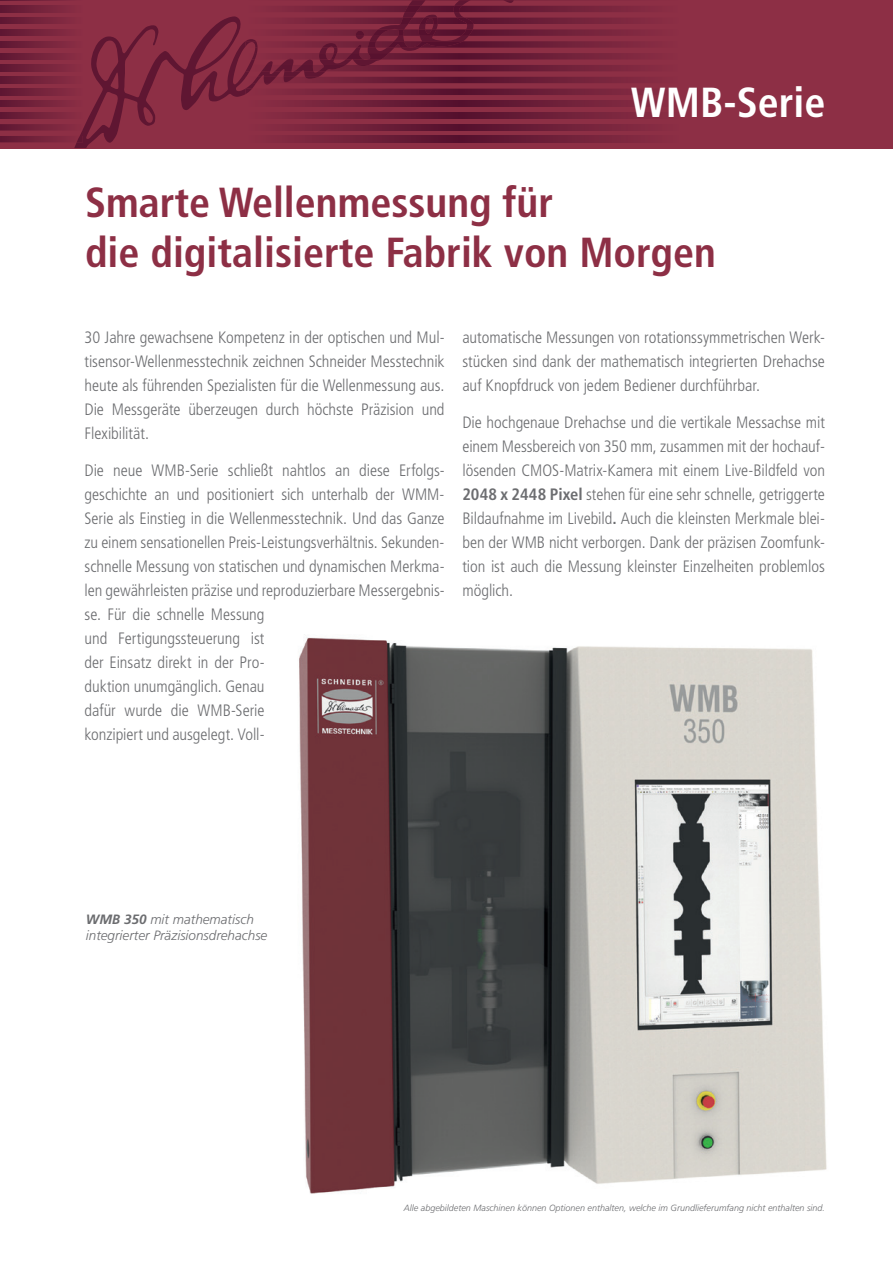
<style>
.page{position:relative;width:893px;height:1263px;background:#fff}
.page>*{position:absolute;margin:0;border:0;box-sizing:border-box;transform-origin:0 0}
.t1{font:700 condensed 42px/50.4px "Frutiger";color:#8d2f45}
.t2{font:700 condensed 42px "Frutiger";color:#fff}
.t3{font:300 condensed 16.5px/24px "Frutiger";letter-spacing:-.005em;color:#6c6d70;text-align:justify}
.t4{font:italic 300 13.5px/16.5px "Frutiger";color:#6c6d70}
.t5{font:italic 300 9px "Frutiger";color:#6c6d70}
.s1{font-weight:700}
</style>
<div class="page">
<div style="left:0;top:0;width:893px;height:148px;background:#8d2f45"></div>
<svg style="left:0;top:112px;width:66px;height:7px"></svg>
<svg style="left:0;top:100px;width:66px;height:7px"></svg>
<svg style="left:0;top:89px;width:66px;height:6px"></svg>
<svg style="left:0;top:77px;width:66px;height:6px"></svg>
<svg style="left:0;top:65px;width:66px;height:6px"></svg>
<svg style="left:0;top:53px;width:66px;height:7px"></svg>
<svg style="left:0;top:41px;width:66px;height:7px"></svg>
<svg style="left:0;top:29px;width:66px;height:7px"></svg>
<svg style="left:0;top:18px;width:66px;height:6px"></svg>
<svg style="left:0;top:6px;width:66px;height:6px"></svg>
<svg style="left:0;top:0;width:66px;height:1px"></svg>
<svg style="left:514px;top:136px;width:127px;height:6px"></svg>
<svg style="left:514px;top:124px;width:127px;height:7px"></svg>
<svg style="left:514px;top:112px;width:127px;height:7px"></svg>
<svg style="left:514px;top:100px;width:127px;height:7px"></svg>
<svg style="left:74px;top:12px;width:440px;height:136px"></svg>
<svg style="left:0;top:124px;width:83px;height:18px"></svg>
<svg style="left:246px;top:89px;width:395px;height:6px"></svg>
<svg style="left:246px;top:77px;width:395px;height:6px"></svg>
<svg style="left:285px;top:0;width:356px;height:12px"></svg>
<svg style="left:246px;top:18px;width:395px;height:53px"></svg>
<img style="left:299px;top:634px;width:528px;height:560px">
<h1 class="t2" style="left:631px;top:78px;width:196px">WMB-Serie</h1>
<h1 class="t1" style="left:85px;top:177px;width:632px">Smarte Wellenmessung für<br>die digitalisierte Fabrik von Morgen</h1>
<p class="t3" style="left:85px;top:325px;width:362px">30 Jahre gewachsene Kompetenz in der optischen und Mul&shy;tisensor-Wellenmesstechnik zeichnen Schneider Messtechnik heute als führenden Spezialisten für die Wellenmessung aus.<br>Die Messgeräte überzeugen durch höchste Präzision und Flexibilität.</p>
<p class="t3" style="left:85px;top:458px;width:362px;text-align:left">Die neue WMB-Serie schließt nahtlos an diese Erfolgs&shy;geschichte an und positioniert sich unterhalb der WMM-Serie als Einstieg in die Wellenmesstechnik. Und das Ganze zu einem sensationellen Preis-Leistungsverhältnis. Sekunden&shy;schnelle Messung von statischen und dynamischen Merkma&shy;len gewährleisten präzise und reproduzierbare Messergebnis&shy;se. Für die schnelle Messung<br>und Fertigungssteuerung ist<br>der Einsatz direkt in der Pro-<br>duktion unumgänglich. Genau<br>dafür wurde die WMB-Serie<br>konzipiert und ausgelegt. Voll-</p>
<p class="t3" style="left:462px;top:325px;width:364px">automatische Messungen von rotationssymmetrischen Werk&shy;stücken sind dank der mathematisch integrierten Drehachse auf Knopfdruck von jedem Bediener durchführbar.</p>
<p class="t3" style="left:462px;top:410px;width:364px">Die hochgenaue Drehachse und die vertikale Messachse mit einem Messbereich von 350 mm, zusammen mit der hochauf&shy;lösenden CMOS-Matrix-Kamera mit einem Live-Bildfeld von <span class="s1">2048 x 2448 Pixel</span> stehen für eine sehr schnelle, getriggerte Bildaufnahme im Livebild<span class="s1">.</span> Auch die kleinsten Merkmale blei&shy;ben der WMB nicht verborgen. Dank der präzisen Zoomfunk&shy;tion ist auch die Messung kleinster Einzelheiten problemlos möglich.</p>
<p class="t4" style="left:86px;top:911px;width:183px"><span class="s1">WMB 350</span> mit mathematisch integrierter Präzisionsdrehachse</p>
<p class="t5" style="left:404px;top:1202px;width:423px">Alle abgebildeten Maschinen können Optionen enthalten, welche im Grundlieferumfang nicht enthalten sind.</p>
</div>
